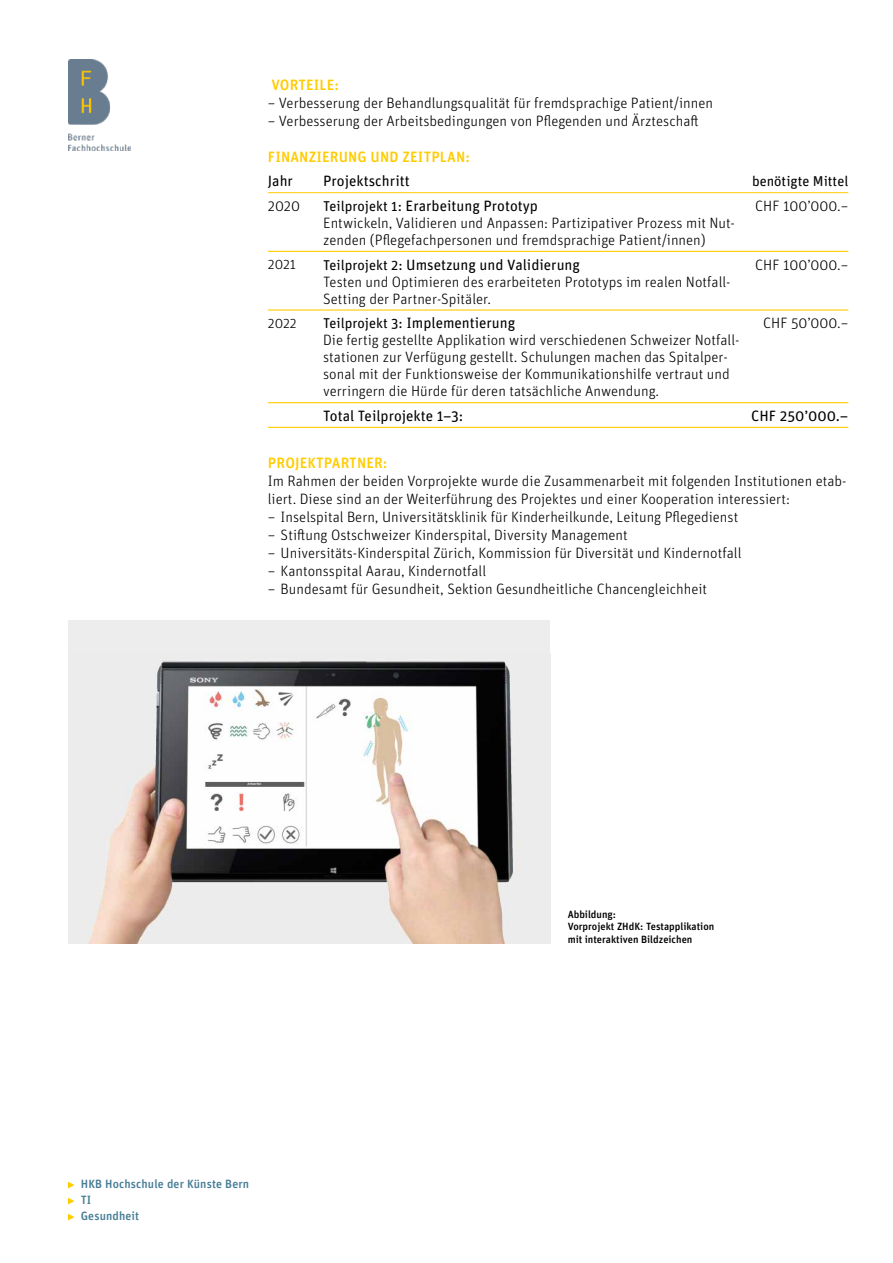
<style>
.page{position:relative;width:893px;height:1263px;background:#fff}
.page>*{position:absolute;margin:0;border:0;box-sizing:border-box;transform-origin:0 0}
.t1{font:300 15px/17px "Unit Rounded Pro";color:#000}
.t2{font:15px "Unit Rounded Pro";color:#000}
.t3{font:500 15px "Unit Rounded Pro";letter-spacing:.01em;color:#fc0}
.t4{font:14.25px "Unit Rounded Pro";color:#000}
.t5{font:300 14.25px "Unit Rounded Pro";color:#000}
.t6{font:500 12px/16px "Unit Rounded Pro";letter-spacing:.01em;color:#467d95}
.t7{font:500 10.5px/12.6px "Unit Rounded Pro";color:#000}
.s1{font-weight:400;font-size:14.25px}
.s2{font-weight:400}
</style>
<div class="page">
<svg style="left:68px;top:1182px;width:7px;height:6px"></svg>
<svg style="left:68px;top:1198px;width:7px;height:6px"></svg>
<svg style="left:68px;top:1214px;width:7px;height:6px"></svg>
<img style="left:68px;top:60px;width:62px;height:91px">
<hr style="left:268px;top:251px;width:55px;height:1px;background:#fc0">
<hr style="left:323px;top:251px;width:419px;height:1px;background:#fc0">
<hr style="left:742px;top:251px;width:106px;height:1px;background:#fc0">
<hr style="left:268px;top:309px;width:55px;height:2px;background:#fc0">
<hr style="left:323px;top:309px;width:419px;height:2px;background:#fc0">
<hr style="left:742px;top:309px;width:106px;height:2px;background:#fc0">
<hr style="left:268px;top:402px;width:55px;height:1px;background:#fc0">
<hr style="left:323px;top:402px;width:419px;height:1px;background:#fc0">
<hr style="left:742px;top:402px;width:106px;height:1px;background:#fc0">
<hr style="left:268px;top:427px;width:55px;height:1px;background:#fc0">
<hr style="left:323px;top:427px;width:419px;height:1px;background:#fc0">
<hr style="left:742px;top:427px;width:106px;height:1px;background:#fc0">
<hr style="left:268px;top:192px;width:55px;height:1px;background:#fc0">
<hr style="left:323px;top:192px;width:419px;height:1px;background:#fc0">
<hr style="left:742px;top:192px;width:106px;height:1px;background:#fc0">
<div style="left:68px;top:621px;width:482px;height:322px;background:#ededed"></div>
<img style="left:88px;top:661px;width:425px;height:282px">
<p class="t3" style="left:271px;top:74px;width:69px">VORTEILE:</p>
<p class="t1" style="left:268px;top:94px;width:447px">– Verbesserung der Behandlungsqualität für fremdsprachige Patient/innen</p>
<p class="t1" style="left:268px;top:112px;width:432px">– Verbesserung der Arbeitsbedingungen von Pflegenden und Ärzteschaft</p>
<p class="t3" style="left:268px;top:146px;width:203px">FINANZIERUNG UND ZEITPLAN:</p>
<p class="t2" style="left:268px;top:171px;width:27px">Jahr</p>
<p class="t2" style="left:323px;top:171px;width:88px">Projektschritt</p>
<p class="t4" style="left:752px;top:171px;width:98px">benötigte Mittel</p>
<p class="t1" style="left:268px;top:197px;width:34px">2020</p>
<p class="t1" style="left:323px;top:197px;width:413px"><span class="s1">Teilprojekt 1:</span> <span class="s2">Erarbeitung Prototyp<br></span>Entwickeln, Validieren und Anpassen: Partizipativer Prozess mit Nut&shy;zenden (Pflegefachpersonen und fremdsprachige Patient/innen)</p>
<p class="t1" style="left:755px;top:197px;width:95px">CHF 100’000.–</p>
<p class="t5" style="left:268px;top:255px;width:30px">2021</p>
<p class="t1" style="left:323px;top:256px;width:409px"><span class="s1">Teilprojekt 2:</span> <span class="s2">Umsetzung und Validierung<br></span>Testen und Optimieren des erarbeiteten Prototyps im realen Notfall-<br>Setting der Partner-Spitäler.</p>
<p class="t1" style="left:755px;top:256px;width:95px">CHF 100’000.–</p>
<p class="t5" style="left:268px;top:314px;width:30px">2022</p>
<p class="t1" style="left:323px;top:314px;width:418px"><span class="s1">Teilprojekt 3:</span> <span class="s2">Implementierung<br></span>Die fertig gestellte Applikation wird verschiedenen Schweizer Notfall&shy;stationen zur Verfügung gestellt. Schulungen machen das Spitalper&shy;sonal mit der Funktionsweise der Kommunikationshilfe vertraut und verringern die Hürde für deren tatsächliche Anwendung.</p>
<p class="t1" style="left:763px;top:314px;width:87px">CHF 50’000.–</p>
<p class="t2" style="left:323px;top:405px;width:142px">Total Teilprojekte 1–3:</p>
<p class="t2" style="left:751px;top:405px;width:99px">CHF 250’000.–</p>
<p class="t3" style="left:268px;top:452px;width:121px">PROJEKTPARTNER:</p>
<p class="t1" style="left:268px;top:472px;width:580px;line-height:18px">Im Rahmen der beiden Vorprojekte wurde die Zusammenarbeit mit folgenden Institutionen etab&shy;liert. Diese sind an der Weiterführung des Projektes und einer Kooperation interessiert:</p>
<p class="t1" style="left:268px;top:508px;width:472px">– Inselspital Bern, Universitätsklinik für Kinderheilkunde, Leitung Pflegedienst</p>
<p class="t1" style="left:268px;top:526px;width:361px">– Stiftung Ostschweizer Kinderspital, Diversity Management</p>
<p class="t1" style="left:268px;top:544px;width:475px">– Universitäts-Kinderspital Zürich, Kommission für Diversität und Kindernotfall</p>
<p class="t1" style="left:268px;top:562px;width:220px">– Kantonsspital Aarau, Kindernotfall</p>
<p class="t1" style="left:268px;top:580px;width:441px">– Bundesamt für Gesundheit, Sektion Gesundheitliche Chancengleichheit</p>
<p class="t6" style="left:81px;top:1176px;width:170px">HKB Hochschule der Künste Bern<br>TI<br>Gesundheit</p>
<p class="t7" style="left:568px;top:907px;width:148px">Abbildung:<br>Vorprojekt ZHdK: Testapplikation mit interaktiven Bildzeichen</p>
</div>
